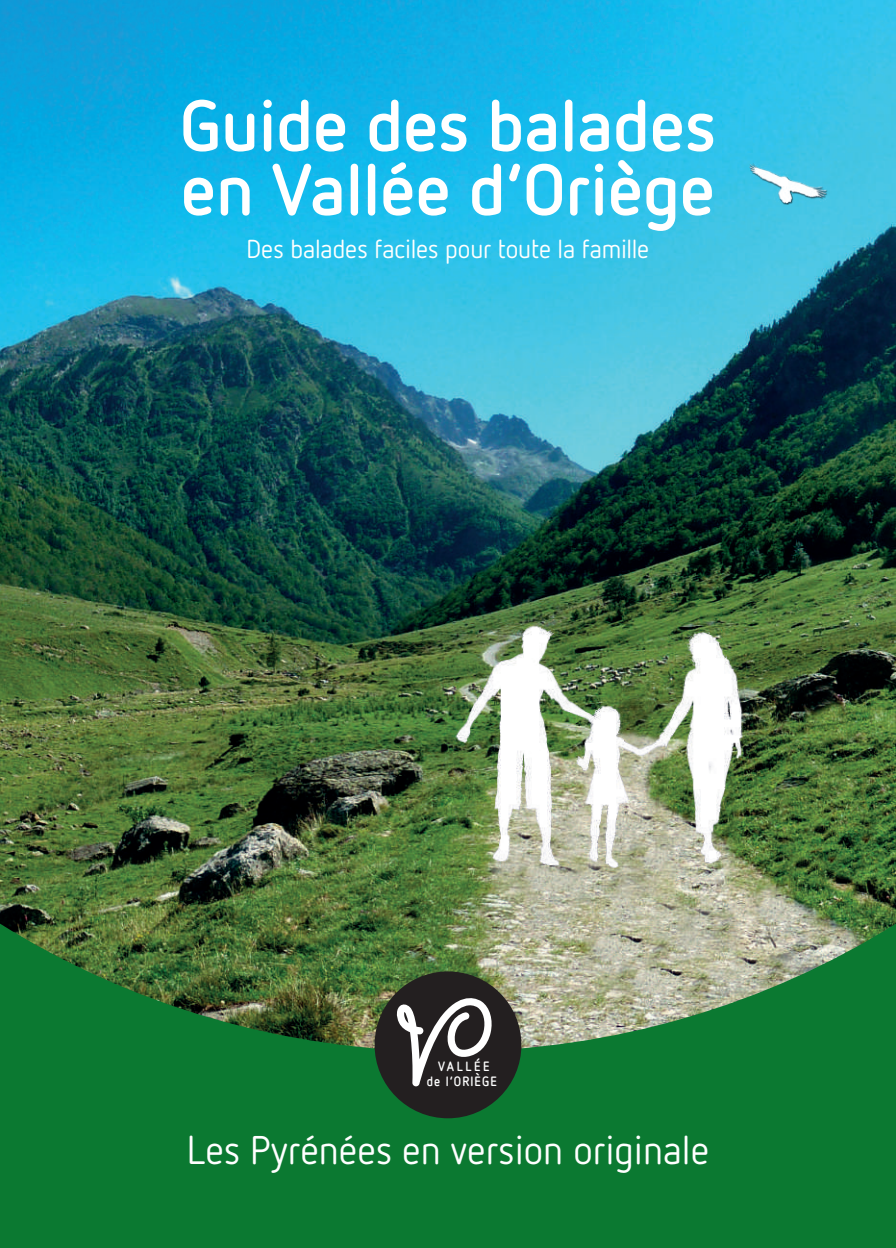
<style>
.page{position:relative;width:896px;height:1248px;background:#fff}
.page>*{position:absolute;margin:0;border:0;box-sizing:border-box;transform-origin:0 0}
.t1{font:700 72px/64px "Netto OT";color:#fff}
.t2{font:40px "Netto OT";color:#fff}
.t3{font:26px "Netto OT";letter-spacing:-.005em;color:#fff}
.t4{font:700 13.4px "Netto OT";letter-spacing:.095em;color:#fff;scale:.93 1}
</style>
<div class="page">
<div style="left:0;top:346px;width:896px;height:901px;background:#0b7931"></div>
<img style="left:0;top:0;width:896px;height:1051px">
<div style="left:374px;top:971px;width:147px;height:147px;background:#231f20;border-radius:50%"></div>
<img style="left:750px;top:163px;width:78px;height:41px">
<img style="left:424px;top:558px;width:349px;height:385px">
<svg style="left:396px;top:990px;width:96px;height:96px"></svg>
<svg style="left:615px;top:159px;width:21px;height:17px"></svg>
<h1 class="t1" style="left:180px;top:94px;width:538px">Guide des balades en Vallée d’Oriege</h1>
<p class="t3" style="left:247px;top:234px;width:404px">Des balades faciles pour toute la famille</p>
<p class="t4" style="left:438px;top:1058px;width:57px">VALLEE</p>
<p class="t4" style="left:427px;top:1073px;width:77px">de l’ORIEGE</p>
<h2 class="t2" style="left:187px;top:1127px;width:524px">Les Pyrénées en version originale</h2>
</div>
